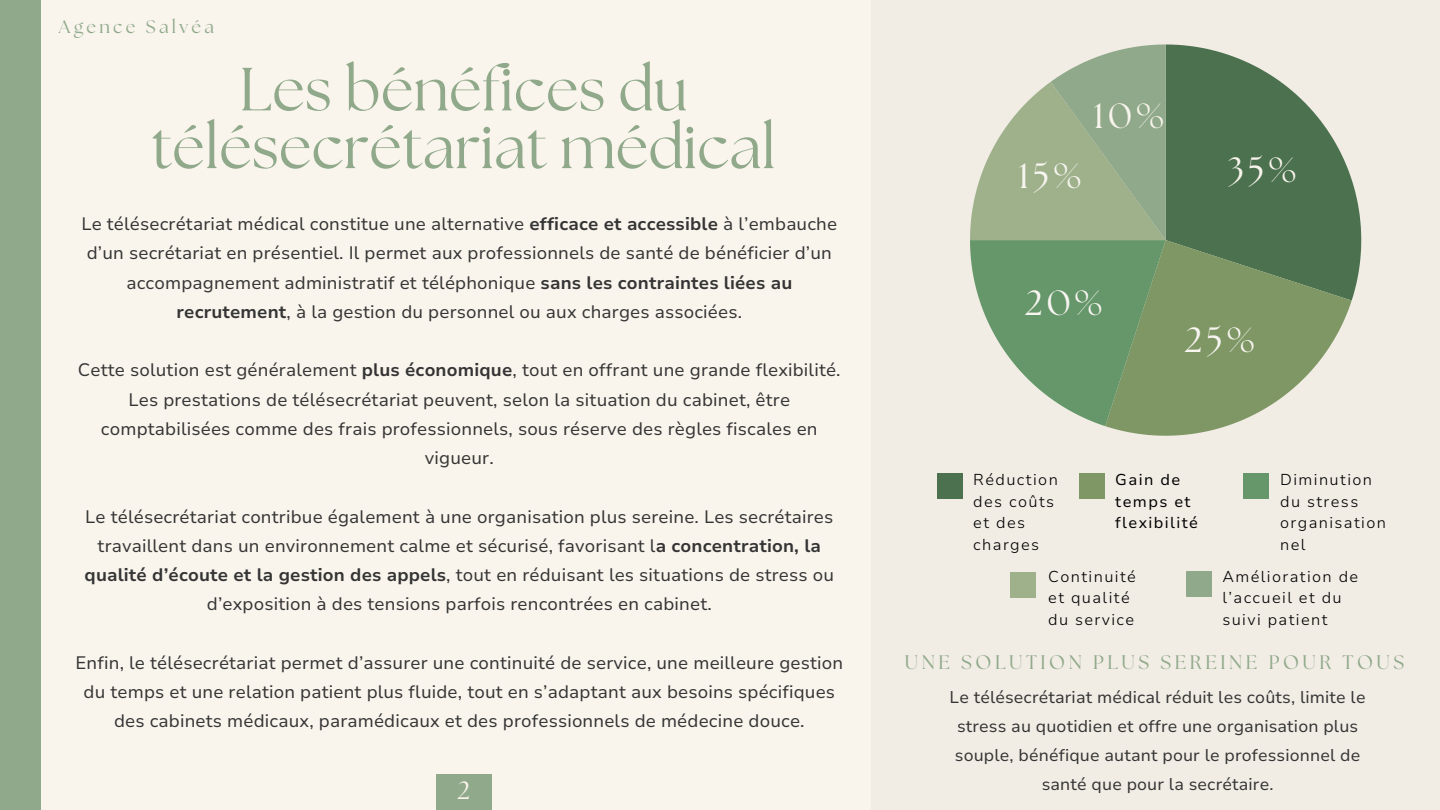
<style>
.page{position:relative;width:1440px;height:810px;background:#f9f4ec}
.page>*{position:absolute;margin:0;border:0;box-sizing:border-box;transform-origin:0 0}
.t1{font:60.8px/57.8px "The Seasons";color:#8fa98a;text-align:center}
.t2{font:35px "The Seasons";color:#f8f5f1}
.t3{font:35px "The Seasons";color:#f9f4ec}
.t4{font:25px "The Seasons";color:#f9f4ec}
.t5{font:19.6px "The Seasons";letter-spacing:.18em;color:#8fa98a}
.t6{font:18px/29.2px "Nunito Sans 10 pt";letter-spacing:.01em;color:#343434;text-align:center}
.t7{font:18px "The Seasons";letter-spacing:.18em;color:#8fa98a}
.t8{font:17px/29.2px "Nunito Sans 10 pt";letter-spacing:.01em;color:#343434;text-align:center}
.t9{font:300 15.7px/21.8px "Nunito Sans 10 pt";letter-spacing:.09em;color:#000}
.t10{font:15.7px/21.8px "Nunito Sans 10 pt";letter-spacing:.09em;color:#000}
.s1{font-weight:700}
</style>
<div class="page">
<div style="left:872px;top:0;width:568px;height:810px;background:#f1ece4"></div>
<div style="left:436px;top:774px;width:55px;height:36px;background:#8fa98a"></div>
<div style="left:0;top:0;width:40px;height:810px;background:#8fa98a"></div>
<svg style="left:1166px;top:44px;width:195px;height:255px;fill:#4b714f"></svg>
<svg style="left:1105px;top:240px;width:247px;height:196px;fill:#7e9765"></svg>
<svg style="left:970px;top:44px;width:196px;height:382px"></svg>
<div style="left:937px;top:474px;width:25px;height:25px;background:#4b714f"></div>
<div style="left:1011px;top:572px;width:25px;height:25px;background:#9eb18b"></div>
<div style="left:1079px;top:474px;width:25px;height:25px;background:#7e9765"></div>
<div style="left:1186px;top:572px;width:25px;height:25px;background:#8fa98a"></div>
<div style="left:1244px;top:474px;width:25px;height:25px;background:#65976a"></div>
<h4 class="t7" style="left:59px;top:18px;width:157px">Agence Salvéa</h4>
<h1 class="t1" style="left:151px;top:64px;width:626px">Les bénéfices du télésecrétariat médical</h1>
<h4 class="t6" style="left:81px;top:210px;width:757px">Le télésecrétariat médical constitue une alternative <span class="s1">efficace et accessible</span> à l’embauche d’un secrétariat en présentiel. Il permet aux professionnels de santé de bénéficier d’un accompagnement administratif et téléphonique <span class="s1">sans les contraintes liées au recrutement</span>, à la gestion du personnel ou aux charges associées.</h4>
<h4 class="t6" style="left:78px;top:356px;width:764px">Cette solution est généralement <span class="s1">plus économique</span>, tout en offrant une grande flexibilité.<br>Les prestations de télésecrétariat peuvent, selon la situation du cabinet, être comptabilisées comme des frais professionnels, sous réserve des règles fiscales en vigueur.</h4>
<h4 class="t6" style="left:85px;top:502px;width:751px">Le télésecrétariat contribue également à une organisation plus sereine. Les secrétaires travaillent dans un environnement calme et sécurisé, favorisant l<span class="s1">a concentration, la qualité d’écoute et la gestion des appels</span>, tout en réduisant les situations de stress ou d’exposition à des tensions parfois rencontrées en cabinet.</h4>
<h4 class="t6" style="left:75px;top:648px;width:769px">Enfin, le télésecrétariat permet d’assurer une continuité de service, une meilleure gestion du temps et une relation patient plus fluide, tout en s’adaptant aux besoins spécifiques des cabinets médicaux, paramédicaux et des professionnels de médecine douce.</h4>
<p class="t4" style="left:457px;top:779px;width:14px">2</p>
<h2 class="t3" style="left:1093px;top:100px;width:72px">10%</h2>
<h2 class="t2" style="left:1018px;top:160px;width:64px">15%</h2>
<h2 class="t3" style="left:1228px;top:154px;width:70px">35%</h2>
<h2 class="t2" style="left:1025px;top:287px;width:79px">20%</h2>
<h2 class="t2" style="left:1185px;top:324px;width:71px">25%</h2>
<p class="t9" style="left:973px;top:469px;width:86px">Réduction des coûts et des charges</p>
<p class="t9" style="left:1048px;top:565px;width:89px">Continuité et qualité du service</p>
<p class="t10" style="left:1115px;top:469px;width:84px">Gain de temps et flexibilité</p>
<p class="t9" style="left:1280px;top:469px;width:107px">Diminution du stress organisation nel</p>
<p class="t9" style="left:1222px;top:565px;width:137px">Amélioration de l’accueil et du suivi patient</p>
<h3 class="t5" style="left:905px;top:653px;width:501px">UNE SOLUTION PLUS SEREINE POUR TOUS</h3>
<p class="t8" style="left:950px;top:682px;width:417px">Le télésecrétariat médical réduit les coûts, limite le stress au quotidien et offre une organisation plus souple, bénéfique autant pour le professionnel de santé que pour la secrétaire.</p>
</div>
